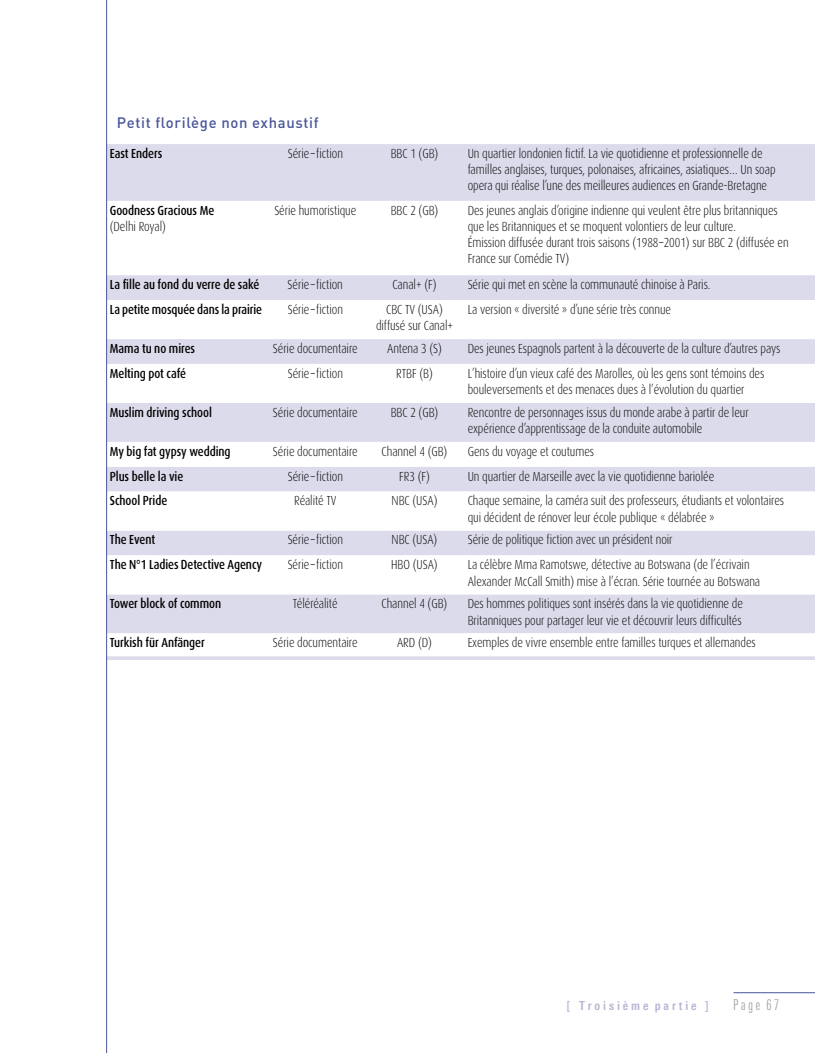
<style>
.page{position:relative;width:815px;height:1053px;background:#fff}
.page>*{position:absolute;margin:0;border:0;box-sizing:border-box;transform-origin:0 0}
.t1{font:500 15px "DIN Pro";letter-spacing:.045em;color:#4a5699}
.t2{font:300 15px "LT Univers Comp";letter-spacing:.19em;color:#9c9e9f}
.t3{font:300 13.12px/16.2px "Dax";letter-spacing:-.005em;color:#000;scale:.84 1}
.t4{font:500 13.12px "Dax";letter-spacing:-.005em;color:#000;scale:.84 1}
.t5{font:500 13.12px "Dax";letter-spacing:-.005em;color:#000;scale:.83 1}
.t6{font:700 condensed 12.5px "LT Univers";color:#b8b7d6}
</style>
<div class="page">
<hr style="left:733px;top:992px;width:82px;height:1px;background:#4a5699">
<svg style="left:107px;top:144px;width:708px;height:156px;fill:#dcdbeb"></svg>
<svg style="left:107px;top:300px;width:708px;height:356px"></svg>
<hr style="left:106px;top:656px;width:160px;height:4px;background:#dcdbeb">
<hr style="left:266px;top:656px;width:99px;height:4px;background:#dcdbeb">
<hr style="left:365px;top:656px;width:99px;height:4px;background:#dcdbeb">
<hr style="left:464px;top:656px;width:351px;height:4px;background:#dcdbeb">
<hr style="left:106px;top:0;width:1px;height:1052px;background:#4a5699">
<p class="t1" style="left:117px;top:113px;width:203px">Petit florilège non exhaustif</p>
<p class="t4" style="left:110px;top:146px;width:64px">East Enders</p>
<p class="t3" style="left:288px;top:145px;width:67px">Série–fiction</p>
<p class="t3" style="left:391px;top:145px;width:58px">BBC 1 (GB)</p>
<p class="t3" style="left:468px;top:145px;width:368px">Un quartier londonien fictif. La vie quotidienne et professionnelle de familles anglaises, turques, polonaises, africaines, asiatiques… Un soap opera qui réalise l’une des meilleures audiences en Grande-Bretagne</p>
<p class="t4" style="left:110px;top:203px;width:126px">Goodness Gracious Me</p>
<p class="t3" style="left:110px;top:218px;width:68px">(Delhi Royal)</p>
<p class="t3" style="left:274px;top:202px;width:99px">Série humoristique</p>
<p class="t3" style="left:391px;top:202px;width:58px">BBC 2 (GB)</p>
<p class="t3" style="left:468px;top:202px;width:384px">Des jeunes anglais d’origine indienne qui veulent être plus britanniques que les Britanniques et se moquent volontiers de leur culture.<br>Émission diffusée durant trois saisons (1988–2001) sur BBC 2 (diffusée en France sur Comédie TV)</p>
<p class="t4" style="left:110px;top:277px;width:180px">La fille au fond du verre de saké</p>
<p class="t3" style="left:288px;top:276px;width:67px">Série–fiction</p>
<p class="t3" style="left:392px;top:276px;width:54px">Canal+ (F)</p>
<p class="t3" style="left:468px;top:276px;width:291px">Série qui met en scène la communauté chinoise à Paris.</p>
<p class="t5" style="left:110px;top:302px;width:185px">La petite mosquée dans la prairie</p>
<p class="t3" style="left:288px;top:301px;width:67px">Série–fiction</p>
<p class="t3" style="left:376px;top:301px;width:93px;text-align:center">CBC TV (USA) diffusé sur Canal+</p>
<p class="t3" style="left:468px;top:301px;width:244px">La version « diversité » d’une série très connue</p>
<p class="t4" style="left:110px;top:341px;width:103px">Mama tu no mires</p>
<p class="t3" style="left:273px;top:340px;width:103px">Série documentaire</p>
<p class="t3" style="left:387px;top:340px;width:67px">Antena 3 (S)</p>
<p class="t3" style="left:468px;top:340px;width:374px">Des jeunes Espagnols partent à la découverte de la culture d’autres pays</p>
<p class="t4" style="left:110px;top:366px;width:92px">Melting pot café</p>
<p class="t3" style="left:288px;top:365px;width:67px">Série–fiction</p>
<p class="t3" style="left:396px;top:365px;width:45px">RTBF (B)</p>
<p class="t3" style="left:468px;top:365px;width:355px">L’histoire d’un vieux café des Marolles, où les gens sont témoins des bouleversements et des menaces dues à l’évolution du quartier</p>
<p class="t4" style="left:110px;top:405px;width:123px">Muslim driving school</p>
<p class="t3" style="left:273px;top:404px;width:103px">Série documentaire</p>
<p class="t3" style="left:391px;top:404px;width:58px">BBC 2 (GB)</p>
<p class="t3" style="left:468px;top:404px;width:336px">Rencontre de personnages issus du monde arabe à partir de leur expérience d’apprentissage de la conduite automobile</p>
<p class="t4" style="left:110px;top:444px;width:145px">My big fat gypsy wedding</p>
<p class="t3" style="left:273px;top:443px;width:103px">Série documentaire</p>
<p class="t3" style="left:382px;top:443px;width:80px">Channel 4 (GB)</p>
<p class="t3" style="left:468px;top:443px;width:152px">Gens du voyage et coutumes</p>
<p class="t4" style="left:110px;top:468px;width:89px">Plus belle la vie</p>
<p class="t3" style="left:288px;top:468px;width:67px">Série–fiction</p>
<p class="t3" style="left:399px;top:468px;width:38px">FR3 (F)</p>
<p class="t3" style="left:468px;top:468px;width:295px">Un quartier de Marseille avec la vie quotidienne bariolée</p>
<p class="t4" style="left:110px;top:493px;width:70px">School Pride</p>
<p class="t3" style="left:294px;top:493px;width:52px">Réalité TV</p>
<p class="t3" style="left:392px;top:493px;width:56px">NBC (USA)</p>
<p class="t3" style="left:468px;top:493px;width:378px">Chaque semaine, la caméra suit des professeurs, étudiants et volontaires qui décident de rénover leur école publique « délabrée »</p>
<p class="t4" style="left:110px;top:532px;width:56px">The Event</p>
<p class="t3" style="left:288px;top:532px;width:67px">Série–fiction</p>
<p class="t3" style="left:392px;top:532px;width:56px">NBC (USA)</p>
<p class="t3" style="left:468px;top:532px;width:245px">Série de politique fiction avec un président noir</p>
<p class="t4" style="left:110px;top:557px;width:183px">The N°1 Ladies Detective Agency</p>
<p class="t3" style="left:288px;top:556px;width:67px">Série–fiction</p>
<p class="t3" style="left:391px;top:556px;width:57px">HBO (USA)</p>
<p class="t3" style="left:468px;top:556px;width:350px">La célèbre Mma Ramotswe, détective au Botswana (de l’écrivain<br>Alexander McCall Smith) mise à l’écran. Série tournée au Botswana</p>
<p class="t4" style="left:110px;top:596px;width:134px">Tower block of common</p>
<p class="t3" style="left:293px;top:595px;width:55px">Téléréalité</p>
<p class="t3" style="left:382px;top:595px;width:80px">Channel 4 (GB)</p>
<p class="t3" style="left:468px;top:595px;width:329px">Des hommes politiques sont insérés dans la vie quotidienne de<br>Britanniques pour partager leur vie et découvrir leurs difficultés</p>
<p class="t4" style="left:110px;top:635px;width:115px">Turkish für Anfänger</p>
<p class="t3" style="left:273px;top:634px;width:103px">Série documentaire</p>
<p class="t3" style="left:397px;top:634px;width:43px">ARD (D)</p>
<p class="t3" style="left:468px;top:634px;width:344px">Exemples de vivre ensemble entre familles turques et allemandes</p>
<p class="t6" style="left:567px;top:998px;width:143px">[ T roisième partie ]</p>
<p class="t2" style="left:733px;top:996px;width:47px">Page 67</p>
</div>
